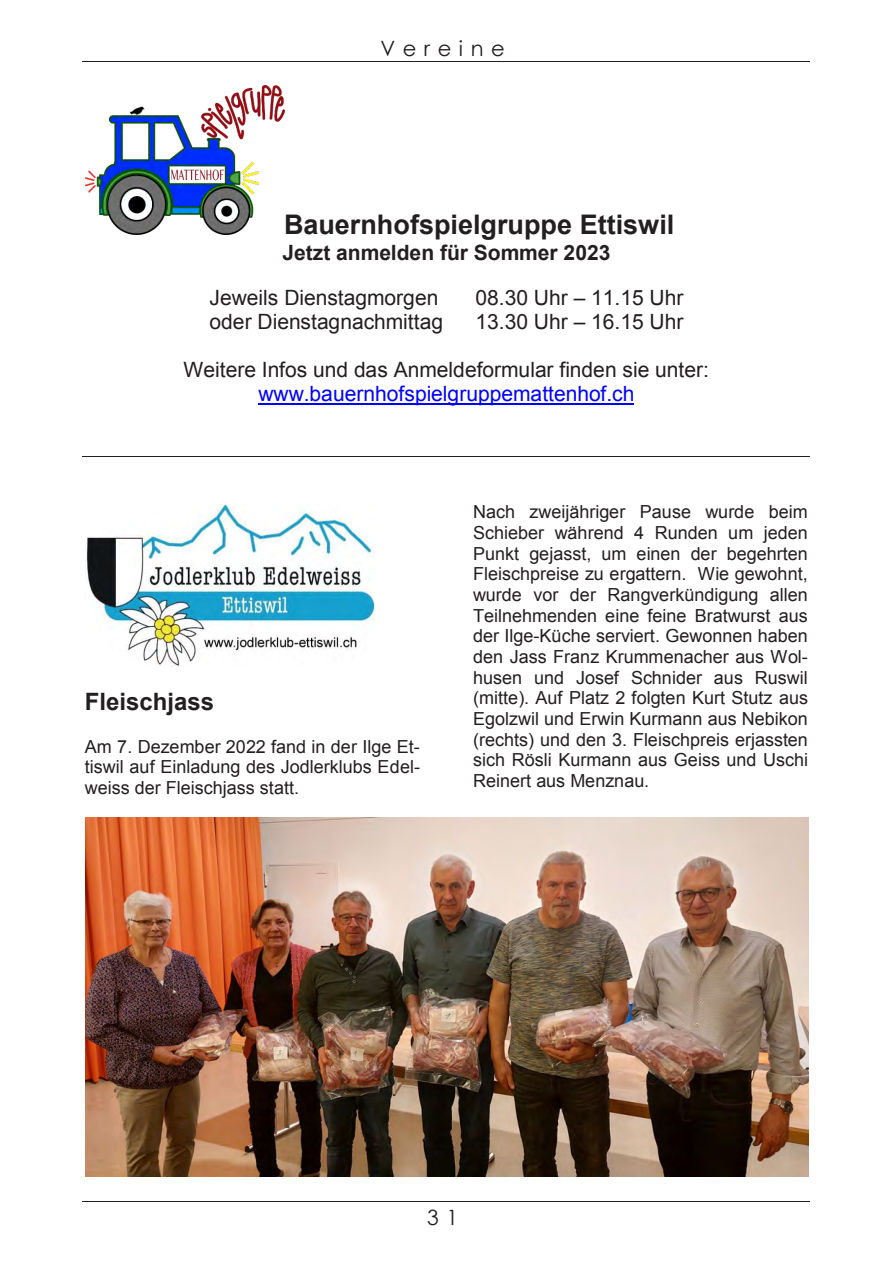
<style>
.page{position:relative;width:893px;height:1263px;background:#fff}
.page>*{position:absolute;margin:0;border:0;box-sizing:border-box;transform-origin:0 0}
.t1{font:700 27px "Arial";color:#231f20}
.t2{font:700 24px "Arial";color:#231f20}
.t3{font:21px "Arial";color:#231f20}
.t4{font:21px "Arial";color:#00f}
.t5{font:700 21px "Arial";color:#231f20}
.t6{font:21px "Century Gothic";letter-spacing:.355em;color:#231f20}
.t7{font:18px/20.7px "Arial";color:#231f20;text-align:justify}
</style>
<div class="page">
<hr style="left:83px;top:61px;width:727px;height:1px;background:#231f20">
<hr style="left:83px;top:1201px;width:727px;height:1px;background:#231f20">
<hr style="left:258px;top:403px;width:376px;height:2px;background:#00f">
<hr style="left:83px;top:456px;width:727px;height:1px;background:#231f20">
<img style="left:85px;top:85px;width:199px;height:150px">
<img style="left:86px;top:505px;width:288px;height:161px">
<img style="left:85px;top:817px;width:724px;height:359px">
<p class="t6" style="left:381px;top:34px;width:126px">Vereine</p>
<h1 class="t1" style="left:284px;top:207px;width:392px">Bauernhofspielgruppe Ettiswil</h1>
<p class="t5" style="left:282px;top:239px;width:330px">Jetzt anmelden für Sommer 2023</p>
<p class="t3" style="left:210px;top:283px;width:230px">Jeweils Dienstagmorgen</p>
<p class="t3" style="left:475px;top:283px;width:209px">08.30 Uhr – 11.15 Uhr</p>
<p class="t3" style="left:210px;top:308px;width:235px">oder Dienstagnachmittag</p>
<p class="t3" style="left:475px;top:308px;width:209px">13.30 Uhr – 16.15 Uhr</p>
<p class="t3" style="left:184px;top:356px;width:527px">Weitere Infos und das Anmeldeformular finden sie unter:</p>
<p class="t4" style="left:258px;top:380px;width:377px">www.bauernhofspielgruppemattenhof.ch</p>
<h2 class="t2" style="left:85px;top:685px;width:131px">Fleischjass</h2>
<p class="t7" style="left:85px;top:736px;width:337px">Am 7. Dezember 2022 fand in der Ilge Et&shy;tiswil auf Einladung des Jodlerklubs Edel&shy;weiss der Fleischjass statt.</p>
<p class="t7" style="left:473px;top:502px;width:337px">Nach zweijähriger Pause wurde beim Schieber während 4 Runden um jeden Punkt gejasst, um einen der begehrten Fleischpreise zu ergattern. Wie gewohnt, wurde vor der Rangverkündigung allen Teilnehmenden eine feine Bratwurst aus der Ilge-Küche serviert. Gewonnen haben den Jass Franz Krummenacher aus Wol&shy;husen und Josef Schnider aus Ruswil (mitte). Auf Platz 2 folgten Kurt Stutz aus Egolzwil und Erwin Kurmann aus Nebikon (rechts) und den 3. Fleischpreis erjassten sich Rösli Kurmann aus Geiss und Uschi Reinert aus Menznau.</p>
<p class="t6" style="left:427px;top:1204px;width:32px">3 1</p>
</div>
